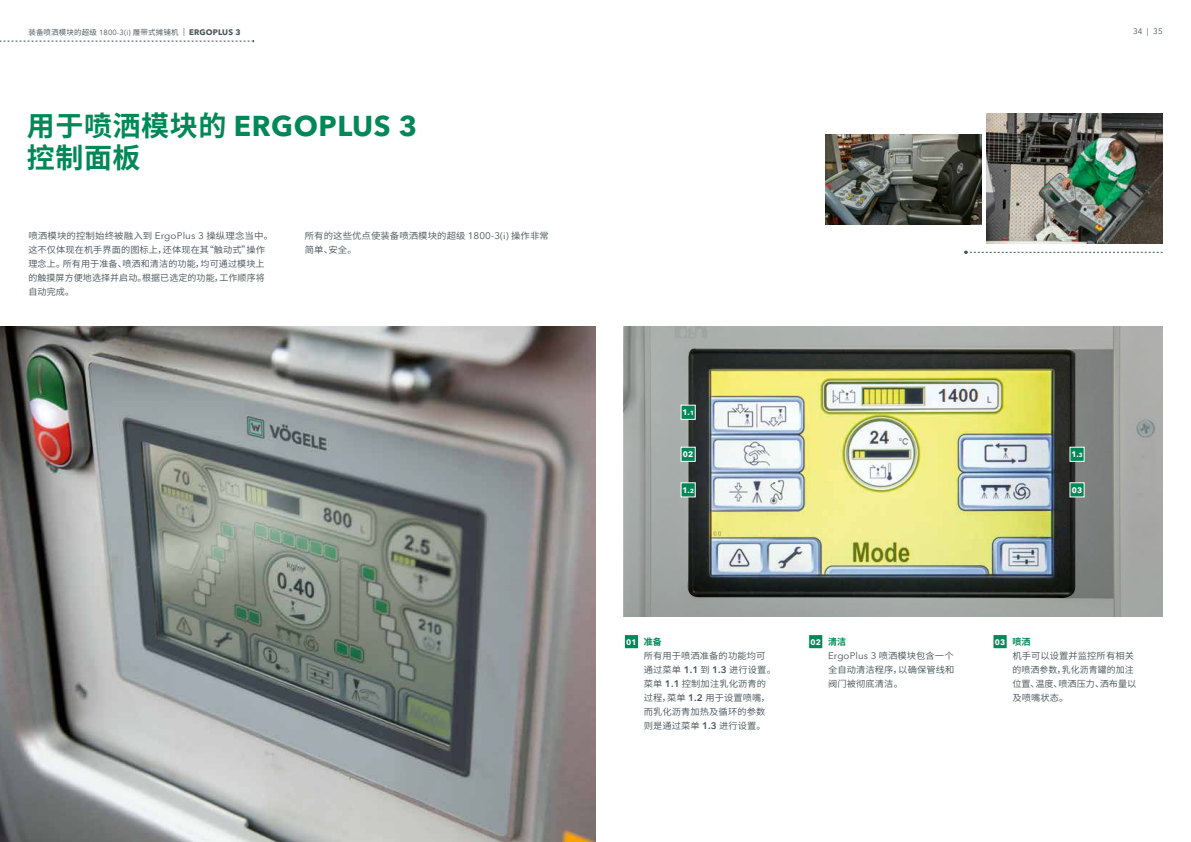
<style>
.page{position:relative;width:1191px;height:842px;background:#fff}
.page>*{position:absolute;margin:0;border:0;box-sizing:border-box;transform-origin:0 0}
.t1{font:700 28.5px "Avenir Next LT Pro";letter-spacing:.02em;color:#008858}
.t2{font:700 28px "Source Han Sans SC";color:#008858}
.t3{font:9.5px "Avenir Next LT Pro";letter-spacing:.01em;color:#455256}
.t4{font:9px/14px "Source Han Sans SC";letter-spacing:.01em;color:#455256}
.t5{font:9px/14px "Source Han Sans SC";letter-spacing:.01em;color:#455256;scale:1.05 1}
.t6{font:9px/14px "Source Han Sans SC";letter-spacing:.01em;color:#455256;scale:1.04 1}
.t7{font:700 9px "Source Han Sans SC";color:#008858}
.t8{font:700 8px "Avenir Next LT Pro";color:#fff}
.t9{font:8px "Avenir Next LT Pro";color:#455256}
.t10{font:7.5px "Source Han Sans SC";letter-spacing:.02em;color:#455256}
.s1{font-family:"Avenir Next LT Pro"}
.s2{font-family:"Avenir Next LT Pro";font-size:8px}
.s3{font-family:"Avenir Next LT Pro";font-weight:700;font-size:8px}
.s4{font-family:"Source Han Sans SC";font-size:28px}
.s5{font-family:"Avenir Next LT Pro";font-size:9.5px}
.s6{font-size:6px}
.s7{font-family:"Avenir Next LT Pro";font-weight:600;font-size:9.5px}
.s8{font-family:"Source Han Sans SC";font-size:9px}
</style>
<div class="page">
<img style="left:0;top:326px;width:595px;height:516px">
<img style="left:624px;top:326px;width:538px;height:291px">
<img style="left:683px;top:349px;width:394px;height:251px">
<div style="left:680px;top:405px;width:15px;height:15px;background:#008858;border:1px solid #fff"></div>
<div style="left:680px;top:447px;width:15px;height:15px;background:#008858;border:1px solid #fff"></div>
<div style="left:1069px;top:447px;width:15px;height:15px;background:#008858;border:1px solid #fff"></div>
<div style="left:680px;top:482px;width:15px;height:15px;background:#008858;border:1px solid #fff"></div>
<div style="left:1069px;top:482px;width:15px;height:15px;background:#008858"></div>
<div style="left:624px;top:634px;width:15px;height:15px;background:#008858;border:1px solid #fff"></div>
<div style="left:808px;top:634px;width:15px;height:15px;background:#008858;border:1px solid #fff"></div>
<div style="left:992px;top:634px;width:15px;height:15px;background:#008858;border:1px solid #fff"></div>
<img style="left:825px;top:134px;width:156px;height:91px">
<svg style="left:964px;top:251px;width:198px;height:3px"></svg>
<img style="left:986px;top:113px;width:176px;height:130px">
<svg style="left:0;top:40px;width:254px;height:2px"></svg>
<p class="t10" style="left:28px;top:28px;width:214px">装备喷洒模块的超级 <span class="s1">1800-3(i)</span> 履带式摊铺机 <span class="s2">|</span> <span class="s3">ERGOPLUS 3</span></p>
<p class="t9" style="left:1133px;top:27px;width:31px">34 | 35</p>
<h1 class="t1" style="left:27px;top:108px;width:392px"><span class="s4">用于喷洒模块的</span> ERGOPLUS 3</h1>
<h2 class="t2" style="left:27px;top:142px;width:115px">控制面板</h2>
<p class="t5" style="left:28px;top:229px;width:235px">喷洒模块的控制始终被融入到 <span class="s5">ErgoPlus 3</span> 操纵理念当中。这不仅体现在机手界面的图标上，还体现在其“触动式”操作理念上。所有用于准备、喷洒和清洁的功能，均可通过模块上的触摸屏方便地选择并启动。根据已选定的功能，工作顺序将自动完成。</p>
<p class="t6" style="left:305px;top:229px;width:236px">所有的这些优点使装备喷洒模块的超级 <span class="s5">1800-3(i)</span> 操作非常简单、安全。</p>
<p class="t8" style="left:682px;top:408px;width:13px">1.<span class="s6">1</span></p>
<p class="t8" style="left:683px;top:450px;width:12px">02</p>
<p class="t8" style="left:1071px;top:450px;width:13px">1.<span class="s6">3</span></p>
<p class="t8" style="left:682px;top:485px;width:13px">1.<span class="s6">2</span></p>
<p class="t8" style="left:1071px;top:485px;width:12px">03</p>
<p class="t7" style="left:643px;top:636px;width:20px">准备</p>
<p class="t4" style="left:643px;top:649px;width:134px">所有用于喷洒准备的功能均可通过菜单 <span class="s7">1.1</span> 到 <span class="s7">1.3</span> 进行设置。菜单 <span class="s7">1.1</span> 控制加注乳化沥青的过程，菜单 <span class="s7">1.2</span> 用于设置喷嘴，而乳化沥青加热及循环的参数则是通过菜单 <span class="s7">1.3</span> 进行设置。</p>
<p class="t7" style="left:828px;top:636px;width:20px">清洁</p>
<p class="t3" style="left:828px;top:650px;width:127px">ErgoPlus 3 <span class="s8">喷洒模块包含一个</span></p>
<p class="t4" style="left:828px;top:663px;width:128px">全自动清洁程序，以确保管线和阀门被彻底清洁。</p>
<p class="t7" style="left:1012px;top:636px;width:20px">喷洒</p>
<p class="t4" style="left:1012px;top:649px;width:126px">机手可以设置并监控所有相关的喷洒参数，乳化沥青罐的加注位置、温度、喷洒压力、洒布量以及喷嘴状态。</p>
<p class="t8" style="left:626px;top:637px;width:12px">01</p>
<p class="t8" style="left:810px;top:637px;width:12px">02</p>
<p class="t8" style="left:995px;top:637px;width:12px">03</p>
</div>
